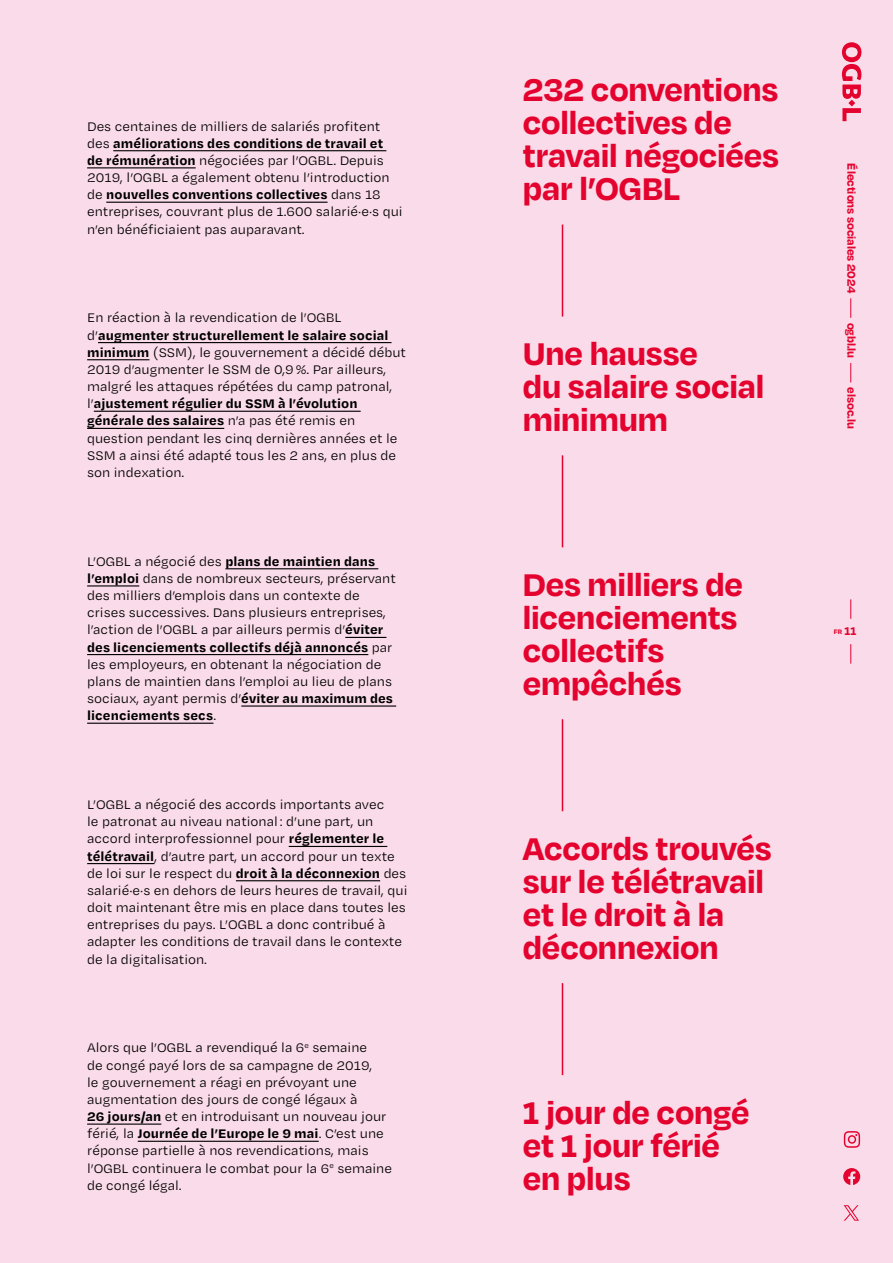
<style>
.page{position:relative;width:893px;height:1263px;background:#fadbe9}
.page>*{position:absolute;margin:0;border:0;box-sizing:border-box;transform-origin:0 0}
.t1{font:700 36.15px/33.2px "Degular";letter-spacing:-.005em;color:#e4032e}
.t2{font:14.25px/17.1px "Degular Text";color:#000}
.t3{font:700 12.9px "Degular";color:#e4032e}
.t4{font:700 7.5px "Degular";color:#e4032e}
.s1{font-weight:700}
.s2{font-size:12.9px}
</style>
<div class="page">
<hr style="left:113px;top:150px;width:273px;height:1px;background:#000">
<hr style="left:87px;top:167px;width:109px;height:1px;background:#000">
<hr style="left:106px;top:202px;width:222px;height:1px;background:#000">
<hr style="left:98px;top:342px;width:294px;height:1px;background:#000">
<hr style="left:87px;top:359px;width:62px;height:1px;background:#000">
<hr style="left:94px;top:411px;width:267px;height:1px;background:#000">
<hr style="left:87px;top:428px;width:137px;height:1px;background:#000">
<hr style="left:225px;top:568px;width:153px;height:1px;background:#000">
<hr style="left:87px;top:585px;width:52px;height:1px;background:#000">
<hr style="left:345px;top:637px;width:41px;height:1px;background:#000">
<hr style="left:87px;top:654px;width:281px;height:1px;background:#000">
<hr style="left:241px;top:705px;width:155px;height:2px;background:#000">
<hr style="left:87px;top:723px;width:126px;height:1px;background:#000">
<hr style="left:289px;top:846px;width:98px;height:1px;background:#000">
<hr style="left:87px;top:863px;width:67px;height:1px;background:#000">
<hr style="left:236px;top:880px;width:144px;height:1px;background:#000">
<hr style="left:87px;top:1123px;width:74px;height:2px;background:#000">
<hr style="left:138px;top:1141px;width:181px;height:1px;background:#000">
<hr style="left:562px;top:455px;width:1px;height:92px;background:#e4032e">
<hr style="left:562px;top:225px;width:1px;height:92px;background:#e4032e">
<hr style="left:562px;top:719px;width:1px;height:92px;background:#e4032e">
<hr style="left:562px;top:983px;width:1px;height:92px;background:#e4032e">
<svg style="left:842px;top:42px;width:19px;height:79px"></svg>
<svg style="left:850px;top:298px;width:1px;height:20px"></svg>
<svg style="left:850px;top:363px;width:1px;height:19px"></svg>
<svg style="left:843px;top:1168px;width:17px;height:17px"></svg>
<svg style="left:844px;top:1205px;width:15px;height:16px"></svg>
<svg style="left:844px;top:1131px;width:16px;height:17px"></svg>
<svg style="left:850px;top:599px;width:1px;height:20px"></svg>
<svg style="left:850px;top:644px;width:1px;height:20px"></svg>
<p class="t2" style="left:87px;top:117px;width:317px">Des centaines de milliers de salariés profitent des <span class="s1">améliorations des conditions de travail et<br>de rémunération</span> négociées par l’OGBL. Depuis 2019, l’OGBL a également obtenu l’introduction de <span class="s1">nouvelles conventions collectives</span> dans 18 entreprises, couvrant plus de 1.600 salarié·e·s qui n’en bénéficiaient pas auparavant.</p>
<p class="t2" style="left:87px;top:309px;width:320px">En réaction à la revendication de l’OGBL d’<span class="s1">augmenter structurellement le salaire social minimum</span> (SSM), le gouvernement a décidé début 2019 d’augmenter le SSM de 0,9 %. Par ailleurs, malgré les attaques répétées du camp patronal, l’<span class="s1">ajustement régulier du SSM à l’évolution générale des salaires</span> n’a pas été remis en question pendant les cinq dernières années et le SSM a ainsi été adapté tous les 2 ans, en plus de son indexation.</p>
<p class="t2" style="left:87px;top:552px;width:310px">L’OGBL a négocié des <span class="s1">plans de maintien dans l’emploi</span> dans de nombreux secteurs, préservant des milliers d’emplois dans un contexte de crises successives. Dans plusieurs entreprises, l’action de l’OGBL a par ailleurs permis d’<span class="s1">éviter des licenciements collectifs déjà annoncés</span> par les employeurs, en obtenant la négociation de plans de maintien dans l’emploi au lieu de plans sociaux, ayant permis d’<span class="s1">éviter au maximum des licenciements secs</span>.</p>
<p class="t2" style="left:87px;top:795px;width:322px">L’OGBL a négocié des accords importants avec<br>le patronat au niveau national : d’une part, un accord interprofessionnel pour <span class="s1">réglementer le télétravail</span>, d’autre part, un accord pour un texte de loi sur le respect du <span class="s1">droit à la déconnexion</span> des salarié·e·s en dehors de leurs heures de travail, qui doit maintenant être mis en place dans toutes les entreprises du pays. L’OGBL a donc contribué à adapter les conditions de travail dans le contexte de la digitalisation.</p>
<p class="t2" style="left:87px;top:1039px;width:306px">Alors que l’OGBL a revendiqué la 6<sup>e</sup> semaine<br>de congé payé lors de sa campagne de 2019,<br>le gouvernement a réagi en prévoyant une augmentation des jours de congé légaux à<br><span class="s1">26 jours/an</span> et en introduisant un nouveau jour férié, la <span class="s1">Journée de l’Europe le 9 mai</span>. C’est une réponse partielle à nos revendications, mais l’OGBL continuera le combat pour la 6<sup>e</sup> semaine de congé légal.</p>
<h1 class="t1" style="left:523px;top:71px;width:258px">232 conventions collectives de travail négociées par l’OGBL</h1>
<h1 class="t1" style="left:523px;top:335px;width:243px">Une hausse<br>du salaire social minimum</h1>
<p class="t3" style="left:860px;top:163px;width:132px;rotate:90deg">Élections sociales 2024</p>
<p class="t3" style="left:860px;top:322px;width:37px;rotate:90deg">ogbl.lu</p>
<p class="t3" style="left:860px;top:387px;width:43px;rotate:90deg">elsoc.lu</p>
<h1 class="t1" style="left:523px;top:566px;width:222px">Des milliers de licenciements collectifs empêchés</h1>
<h1 class="t1" style="left:523px;top:830px;width:250px">Accords trouvés sur le télétravail et le droit à la déconnexion</h1>
<h1 class="t1" style="left:523px;top:1094px;width:228px">1 jour de congé et 1 jour férié en plus</h1>
<p class="t4" style="left:834px;top:627px;width:24px">FR <span class="s2">11</span></p>
</div>
